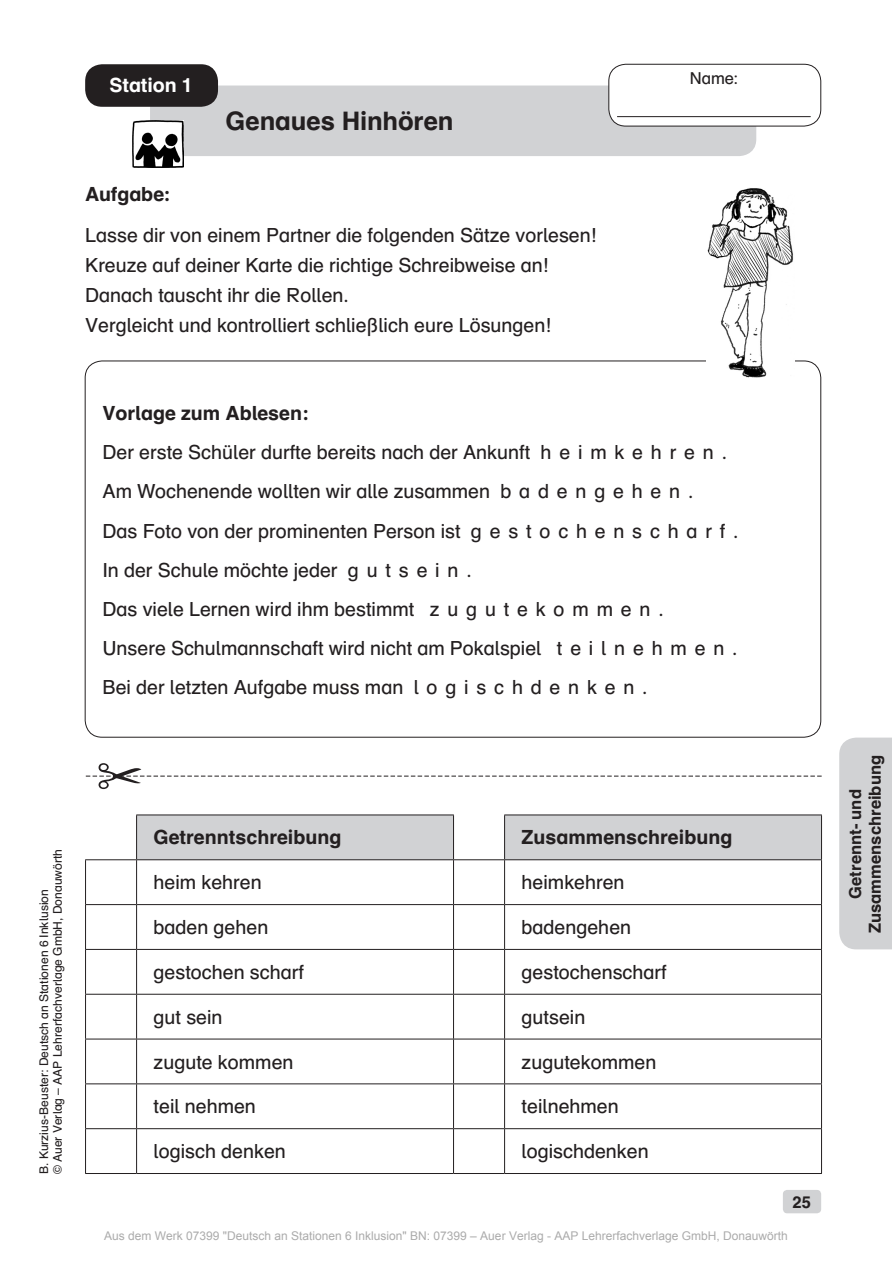
<style>
.page{position:relative;width:892px;height:1263px;background:#fff}
.page>*{position:absolute;margin:0;border:0;box-sizing:border-box;transform-origin:0 0}
.t1{font:700 25.5px "Auer Schulbuch";letter-spacing:-.005em;color:#231f20}
.t2{font:19.5px/39px "Auer Schulbuch";color:#231f20}
.t3{font:700 19.5px "Auer Schulbuch";color:#231f20}
.t4{font:700 19.5px "Auer Schulbuch";letter-spacing:-.005em;color:#fff}
.t5{font:700 16.5px/19.5px "Auer Schulbuch";color:#231f20;text-align:center}
.t6{font:16.5px "Auer Schulbuch";color:#231f20}
.t7{font:12px "Arial";color:#ababab}
.t8{font:12px/13.5px "Auer Schulbuch";color:#231f20}
</style>
<div class="page">
<div style="left:782px;top:1190px;width:39px;height:23px;background:#d1d2d4;border-radius:4px"></div>
<div style="left:150px;top:85px;width:606px;height:71px;background:#d1d2d4;border-radius:17px"></div>
<div style="left:85px;top:64px;width:133px;height:43px;background:#231f20;border-radius:17px"></div>
<div style="left:608px;top:64px;width:212px;height:62px;background:#fff;border-radius:17px"></div>
<hr style="left:617px;top:116px;width:193px;height:1px;background:#231f20">
<div style="left:608px;top:64px;width:213px;height:62px;border:1px solid #231f20;border-radius:17px"></div>
<div style="left:839px;top:737px;width:52px;height:212px;background:#d1d2d4"></div>
<img style="left:133px;top:120px;width:51px;height:47px">
<svg style="left:137px;top:815px;width:684px;height:44px;background:#d2d3d5"></svg>
<hr style="left:85px;top:859px;width:52px;height:1px;background:#231f20">
<hr style="left:85px;top:860px;width:1px;height:44px;background:#231f20">
<hr style="left:137px;top:859px;width:316px;height:1px;background:#231f20">
<hr style="left:136px;top:860px;width:1px;height:44px;background:#231f20">
<hr style="left:453px;top:859px;width:51px;height:1px;background:#231f20">
<hr style="left:453px;top:860px;width:1px;height:44px;background:#231f20">
<hr style="left:504px;top:859px;width:317px;height:1px;background:#231f20">
<hr style="left:504px;top:860px;width:1px;height:44px;background:#231f20">
<hr style="left:821px;top:860px;width:1px;height:44px;background:#231f20">
<hr style="left:85px;top:904px;width:52px;height:1px;background:#231f20">
<hr style="left:85px;top:905px;width:1px;height:44px;background:#231f20">
<hr style="left:137px;top:904px;width:316px;height:1px;background:#231f20">
<hr style="left:136px;top:905px;width:1px;height:44px;background:#231f20">
<hr style="left:453px;top:904px;width:51px;height:1px;background:#231f20">
<hr style="left:453px;top:905px;width:1px;height:44px;background:#231f20">
<hr style="left:504px;top:904px;width:317px;height:1px;background:#231f20">
<hr style="left:504px;top:905px;width:1px;height:44px;background:#231f20">
<hr style="left:821px;top:905px;width:1px;height:44px;background:#231f20">
<hr style="left:85px;top:949px;width:52px;height:1px;background:#231f20">
<hr style="left:85px;top:950px;width:1px;height:44px;background:#231f20">
<hr style="left:137px;top:949px;width:316px;height:1px;background:#231f20">
<hr style="left:136px;top:950px;width:1px;height:44px;background:#231f20">
<hr style="left:453px;top:949px;width:51px;height:1px;background:#231f20">
<hr style="left:453px;top:950px;width:1px;height:44px;background:#231f20">
<hr style="left:504px;top:949px;width:317px;height:1px;background:#231f20">
<hr style="left:504px;top:950px;width:1px;height:44px;background:#231f20">
<hr style="left:821px;top:950px;width:1px;height:44px;background:#231f20">
<hr style="left:85px;top:994px;width:52px;height:1px;background:#231f20">
<hr style="left:85px;top:994px;width:1px;height:44px;background:#231f20">
<hr style="left:137px;top:994px;width:316px;height:1px;background:#231f20">
<hr style="left:136px;top:994px;width:1px;height:44px;background:#231f20">
<hr style="left:453px;top:994px;width:51px;height:1px;background:#231f20">
<hr style="left:453px;top:994px;width:1px;height:44px;background:#231f20">
<hr style="left:504px;top:994px;width:317px;height:1px;background:#231f20">
<hr style="left:504px;top:994px;width:1px;height:44px;background:#231f20">
<hr style="left:821px;top:994px;width:1px;height:44px;background:#231f20">
<hr style="left:85px;top:1038px;width:52px;height:1px;background:#231f20">
<hr style="left:85px;top:1039px;width:1px;height:44px;background:#231f20">
<hr style="left:137px;top:1038px;width:316px;height:1px;background:#231f20">
<hr style="left:136px;top:1039px;width:1px;height:44px;background:#231f20">
<hr style="left:453px;top:1038px;width:51px;height:1px;background:#231f20">
<hr style="left:453px;top:1039px;width:1px;height:44px;background:#231f20">
<hr style="left:504px;top:1038px;width:317px;height:1px;background:#231f20">
<hr style="left:504px;top:1039px;width:1px;height:44px;background:#231f20">
<hr style="left:821px;top:1039px;width:1px;height:44px;background:#231f20">
<hr style="left:85px;top:1083px;width:52px;height:1px;background:#231f20">
<hr style="left:85px;top:1084px;width:1px;height:44px;background:#231f20">
<hr style="left:137px;top:1083px;width:316px;height:1px;background:#231f20">
<hr style="left:136px;top:1084px;width:1px;height:44px;background:#231f20">
<hr style="left:453px;top:1083px;width:51px;height:1px;background:#231f20">
<hr style="left:453px;top:1084px;width:1px;height:44px;background:#231f20">
<hr style="left:504px;top:1083px;width:317px;height:1px;background:#231f20">
<hr style="left:504px;top:1084px;width:1px;height:44px;background:#231f20">
<hr style="left:821px;top:1084px;width:1px;height:44px;background:#231f20">
<hr style="left:85px;top:1128px;width:52px;height:1px;background:#231f20">
<hr style="left:85px;top:1129px;width:1px;height:44px;background:#231f20">
<hr style="left:137px;top:1128px;width:316px;height:1px;background:#231f20">
<hr style="left:136px;top:1129px;width:1px;height:44px;background:#231f20">
<hr style="left:453px;top:1128px;width:51px;height:1px;background:#231f20">
<hr style="left:453px;top:1129px;width:1px;height:44px;background:#231f20">
<hr style="left:504px;top:1128px;width:317px;height:1px;background:#231f20">
<hr style="left:504px;top:1129px;width:1px;height:44px;background:#231f20">
<hr style="left:821px;top:1129px;width:1px;height:44px;background:#231f20">
<hr style="left:85px;top:1173px;width:52px;height:1px;background:#231f20">
<hr style="left:137px;top:1173px;width:316px;height:1px;background:#231f20">
<hr style="left:453px;top:1173px;width:51px;height:1px;background:#231f20">
<hr style="left:504px;top:1173px;width:317px;height:1px;background:#231f20">
<hr style="left:136px;top:814px;width:318px;height:1px;background:#231f20">
<hr style="left:136px;top:815px;width:1px;height:44px;background:#231f20">
<hr style="left:453px;top:815px;width:1px;height:44px;background:#231f20">
<hr style="left:504px;top:814px;width:317px;height:1px;background:#231f20">
<hr style="left:504px;top:815px;width:1px;height:44px;background:#231f20">
<hr style="left:821px;top:815px;width:1px;height:44px;background:#231f20">
<svg style="left:86px;top:763px;width:735px;height:26px"></svg>
<img style="left:707px;top:188px;width:86px;height:189px">
<p class="t4" style="left:109px;top:73px;width:85px">Station 1</p>
<h1 class="t1" style="left:225px;top:105px;width:229px">Genaues Hinhören</h1>
<p class="t3" style="left:85px;top:181px;width:86px">Aufgabe:</p>
<p class="t2" style="left:85px;top:219px;width:512px;line-height:30px">Lasse dir von einem Partner die folgenden Sätze vorlesen!<br>Kreuze auf deiner Karte die richtige Schreibweise an!<br>Danach tauscht ihr die Rollen.<br>Vergleicht und kontrolliert schließlich eure Lösungen!</p>
<p class="t6" style="left:689px;top:68px;width:50px">Name:</p>
<p class="t3" style="left:103px;top:401px;width:208px">Vorlage zum Ablesen:</p>
<p class="t2" style="left:103px;top:433px;width:637px">Der erste Schüler durfte bereits nach der Ankunft h e i m k e h r e n .<br>Am Wochenende wollten wir alle zusammen b a d e n g e h e n .<br>Das Foto von der prominenten Person ist g e s t o c h e n s c h a r f .<br>In der Schule möchte jeder g u t s e i n .<br>Das viele Lernen wird ihm bestimmt z u g u t e k o m m e n .<br>Unsere Schulmannschaft wird nicht am Pokalspiel t e i l n e h m e n .<br>Bei der letzten Aufgabe muss man l o g i s c h d e n k e n .</p>
<p class="t8" style="left:37px;top:1174px;width:327px;rotate:-90deg">B. Kurzius-Beuster: Deutsch an Stationen 6 Inklusion<br>© Auer Verlag – AAP Lehrerfachverlage GmbH, Donauwörth</p>
<p class="t3" style="left:154px;top:825px;width:189px">Getrenntschreibung</p>
<p class="t3" style="left:521px;top:825px;width:212px">Zusammenschreibung</p>
<p class="t2" style="left:154px;top:862px;width:110px">heim kehren</p>
<p class="t2" style="left:521px;top:862px;width:104px">heimkehren</p>
<p class="t2" style="left:154px;top:907px;width:116px">baden gehen</p>
<p class="t2" style="left:521px;top:907px;width:111px">badengehen</p>
<p class="t2" style="left:154px;top:952px;width:152px">gestochen scharf</p>
<p class="t2" style="left:521px;top:952px;width:147px">gestochenscharf</p>
<p class="t2" style="left:154px;top:997px;width:70px">gut sein</p>
<p class="t2" style="left:521px;top:997px;width:65px">gutsein</p>
<p class="t2" style="left:154px;top:1041px;width:141px">zugute kommen</p>
<p class="t2" style="left:521px;top:1041px;width:136px">zugutekommen</p>
<p class="t2" style="left:154px;top:1086px;width:104px">teil nehmen</p>
<p class="t2" style="left:521px;top:1086px;width:99px">teilnehmen</p>
<p class="t2" style="left:154px;top:1131px;width:134px">logisch denken</p>
<p class="t2" style="left:521px;top:1131px;width:129px">logischdenken</p>
<p class="t5" style="left:792px;top:1192px;width:20px">25</p>
<p class="t7" style="left:104px;top:1228px;width:685px">Aus dem Werk 07399 "Deutsch an Stationen 6 Inklusion" BN: 07399 – Auer Verlag - AAP Lehrerfachverlage GmbH, Donauwörth</p>
<p class="t5" style="left:845px;top:933px;width:180px;rotate:-90deg">Getrennt- und<br>Zusammenschreibung</p>
</div>
